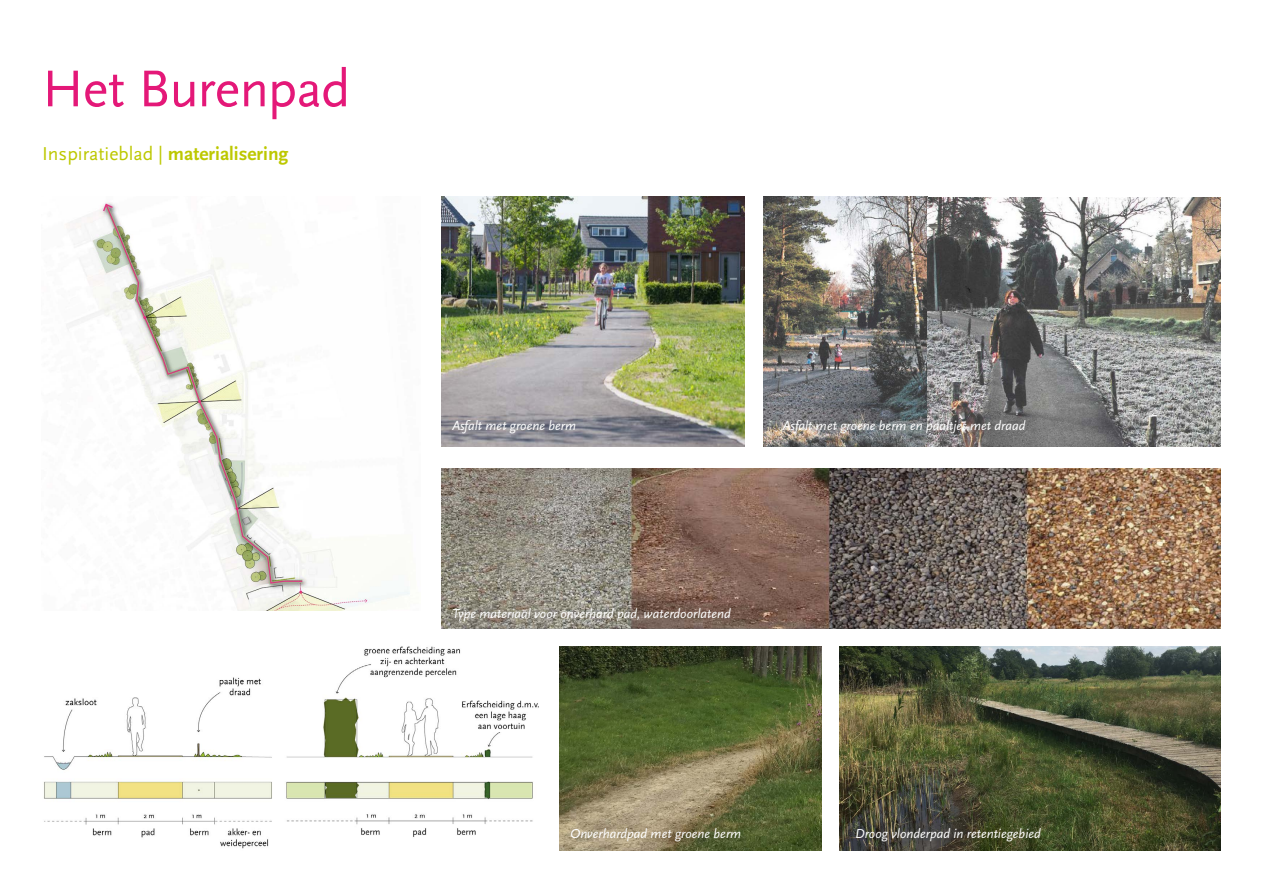
<style>
.page{position:relative;width:1263px;height:893px;background:#fff}
.page>*{position:absolute;margin:0;border:0;box-sizing:border-box;transform-origin:0 0}
.t1{font:54px "Scala Sans OT";letter-spacing:-.015em;color:#e41878}
.t2{font:19.5px "Scala Sans OT";color:#bdc800}
.t3{font:italic 13.5px "Scala Sans OT";color:#fff}
.s1{font-weight:700}
</style>
<div class="page">
<img style="left:763px;top:197px;width:164px;height:249px">
<img style="left:441px;top:469px;width:779px;height:159px">
<img style="left:441px;top:196px;width:303px;height:250px">
<svg style="left:927px;top:197px;width:293px;height:249px;background:#878784"></svg>
<img style="left:839px;top:646px;width:381px;height:204px">
<img style="left:559px;top:647px;width:263px;height:203px">
<img style="left:65px;top:202px;width:345px;height:408px">
<img style="left:44px;top:677px;width:228px;height:172px">
<img style="left:286px;top:646px;width:253px;height:191px">
<h1 class="t1" style="left:42px;top:57px;width:310px">Het Burenpad</h1>
<h2 class="t2" style="left:42px;top:142px;width:248px">Inspiratieblad | <span class="s1">materialisering</span></h2>
<p class="t3" style="left:452px;top:418px;width:126px">Asfalt met groene berm</p>
<p class="t3" style="left:782px;top:418px;width:244px">Asfalt met groene berm en paaltjes met draad</p>
<p class="t3" style="left:452px;top:606px;width:280px">Type materiaal voor onverhard pad, waterdoorlatend</p>
<p class="t3" style="left:570px;top:825px;width:173px">Onverhardpad met groene berm</p>
<p class="t3" style="left:855px;top:825px;width:187px">Droog vlonderpad in retentiegebied</p>
</div>
